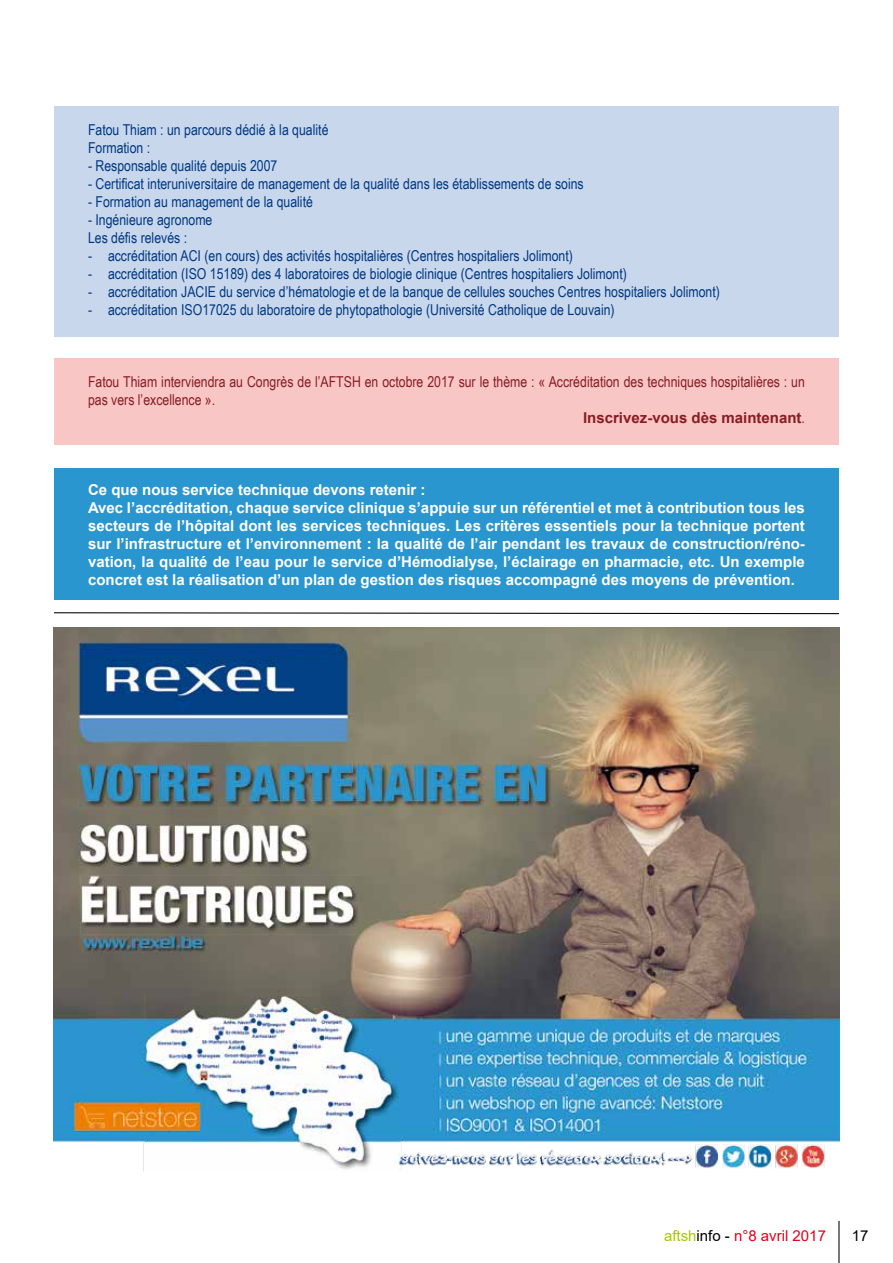
<style>
.page{position:relative;width:893px;height:1263px;background:#fff}
.page>*{position:absolute;margin:0;border:0;box-sizing:border-box;transform-origin:0 0}
.t1{font:15px/18px "Arial Narrow";color:#003882}
.t2{font:700 15px/18px "Arial";color:#fff}
.t3{font:15px/18px "Arial Narrow";color:#891c22}
.t4{font:700 15px "Arial";color:#891c22}
.t5{font:15px "Arial";color:#e2001a}
.t6{font:15px "Arial";color:#000}
.s1{font-family:"Arial Narrow";font-weight:400}
.s2{color:#acc600}
.s3{color:#000}
</style>
<div class="page">
<hr style="left:838px;top:1221px;width:1px;height:42px;background:#000">
<div style="left:54px;top:468px;width:785px;height:132px;background:#2a96cf"></div>
<div style="left:54px;top:358px;width:785px;height:87px;background:#f8c7c5"></div>
<div style="left:54px;top:106px;width:785px;height:230px;background:#c8d7ec"></div>
<img style="left:53px;top:627px;width:786px;height:544px">
<svg style="left:54px;top:612px;width:785px;height:3px"></svg>
<p class="t1" style="left:88px;top:120px;width:242px">Fatou Thiam : un parcours dédié à la qualité<br>Formation :</p>
<p class="t1" style="left:88px;top:156px;width:191px">- Responsable qualité depuis 2007</p>
<p class="t1" style="left:88px;top:174px;width:497px">- Certificat interuniversitaire de management de la qualité dans les établissements de soins</p>
<p class="t1" style="left:88px;top:192px;width:226px">- Formation au management de la qualité</p>
<p class="t1" style="left:88px;top:210px;width:126px">- Ingénieure agronome<br>Les défis relevés :</p>
<p class="t1" style="left:88px;top:246px;width:486px">- accréditation ACI (en cours) des activités hospitalières (Centres hospitaliers Jolimont)</p>
<p class="t1" style="left:88px;top:264px;width:540px">- accréditation (ISO 15189) des 4 laboratoires de biologie clinique (Centres hospitaliers Jolimont)</p>
<p class="t1" style="left:88px;top:282px;width:633px">- accréditation JACIE du service d’hématologie et de la banque de cellules souches Centres hospitaliers Jolimont)</p>
<p class="t1" style="left:88px;top:300px;width:528px">- accréditation ISO17025 du laboratoire de phytopathologie (Université Catholique de Louvain)</p>
<p class="t3" style="left:88px;top:372px;width:718px">Fatou Thiam interviendra au Congrès de l’AFTSH en octobre 2017 sur le thème : « Accréditation des techniques hospitalières : un pas vers l’excellence ».</p>
<p class="t4" style="left:583px;top:407px;width:223px">Inscrivez-vous dès maintenant<span class="s1">.</span></p>
<p class="t2" style="left:88px;top:481px;width:718px">Ce que nous service technique devons retenir :<br>Avec l’accréditation, chaque service clinique s’appuie sur un référentiel et met à contribution tous les secteurs de l’hôpital dont les services techniques. Les critères essentiels pour la technique portent sur l’infrastructure et l’environnement : la qualité de l’air pendant les travaux de construction/réno&shy;vation, la qualité de l’eau pour le service d’Hémodialyse, l’éclairage en pharmacie, etc. Un exemple concret est la réalisation d’un plan de gestion des risques accompagné des moyens de prévention.</p>
<p class="t5" style="left:664px;top:1226px;width:163px"><span class="s2">aftsh</span><span class="s3">info -</span> n°8 avril 2017</p>
<p class="t6" style="left:852px;top:1226px;width:18px">17</p>
</div>
